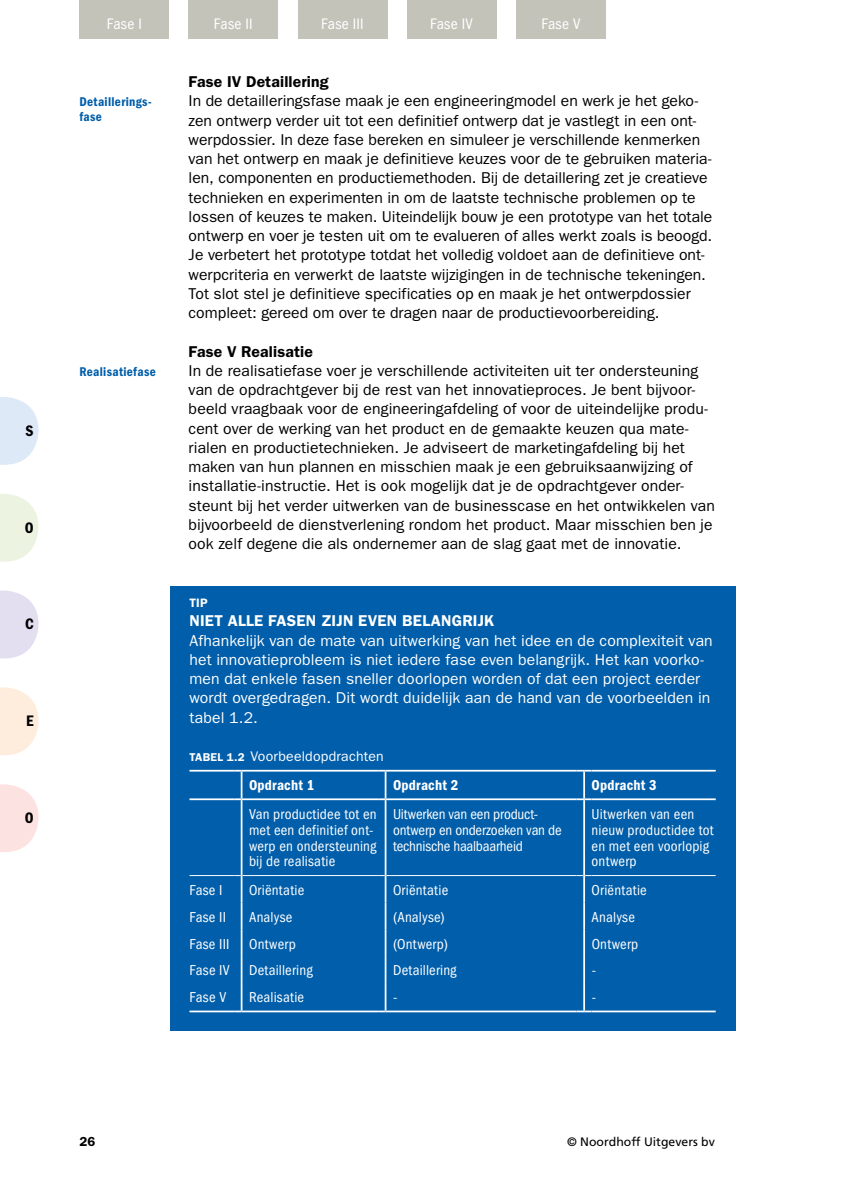
<style>
.page{position:relative;width:844px;height:1191px;background:#fff}
.page>*{position:absolute;margin:0;border:0;box-sizing:border-box;transform-origin:0 0}
.t1{font:15.75px/19.2px "ITC Franklin Gothic Std";color:#000}
.t2{font:15.75px/19.2px "ITC Franklin Gothic Std";letter-spacing:.01em;color:#fff}
.t3{font:600 15.75px "ITC Franklin Gothic Std";letter-spacing:.01em;color:#000}
.t4{font:600 15.75px "ITC Franklin Gothic Std";letter-spacing:.02em;color:#fff}
.t5{font:condensed 15.75px "ITC Franklin Gothic Std";letter-spacing:.015em;color:#fff}
.t6{font:15.75px "ITC Franklin Gothic Std Dm Cd";color:#000}
.t7{font:condensed 14.88px/15.8px "ITC Franklin Gothic Std";letter-spacing:.01em;color:#fff}
.t8{font:condensed 14.88px/15.8px "ITC Franklin Gothic Std";letter-spacing:-.01em;color:#fff}
.t9{font:14.88px "ITC Franklin Gothic Std Dm Cd";letter-spacing:.015em;color:#fff}
.t10{font:14px "ITC Franklin Gothic Std";letter-spacing:.015em;color:#fff}
.t11{font:13.12px/14.3px "ITC Franklin Gothic Std Dm Cd";letter-spacing:.025em;color:#005eaa}
.t12{font:600 13.12px "ITC Franklin Gothic Std";color:#000}
.t13{font:12.25px "Frutiger LT Std";color:#000}
.t14{font:600 12.25px "ITC Franklin Gothic Std";color:#fff}
.s1{font-weight:600;font-size:11.38px}
</style>
<div class="page">
<div style="left:79px;top:0;width:90px;height:39px;background:#c4c3b9"></div>
<div style="left:407px;top:0;width:89px;height:39px;background:#c4c3b9"></div>
<div style="left:189px;top:0;width:89px;height:39px;background:#c4c3b9"></div>
<div style="left:516px;top:0;width:89px;height:39px;background:#c4c3b9"></div>
<div style="left:298px;top:0;width:89px;height:39px;background:#c4c3b9"></div>
<svg style="left:0;top:397px;width:39px;height:68px"></svg>
<svg style="left:0;top:494px;width:39px;height:67px"></svg>
<svg style="left:0;top:590px;width:39px;height:68px"></svg>
<svg style="left:0;top:687px;width:39px;height:68px"></svg>
<svg style="left:0;top:784px;width:39px;height:68px"></svg>
<div style="left:169px;top:587px;width:566px;height:443px;background:#005eaa"></div>
<hr style="left:189px;top:770px;width:45px;height:1px;background:#fff">
<hr style="left:249px;top:770px;width:129px;height:1px;background:#fff">
<svg style="left:378px;top:770px;width:15px;height:1px"></svg>
<hr style="left:393px;top:770px;width:183px;height:1px;background:#fff">
<svg style="left:576px;top:770px;width:15px;height:1px"></svg>
<hr style="left:591px;top:770px;width:124px;height:1px;background:#fff">
<hr style="left:189px;top:798px;width:45px;height:2px;background:#fff">
<hr style="left:249px;top:798px;width:129px;height:2px;background:#fff">
<svg style="left:378px;top:798px;width:15px;height:2px"></svg>
<hr style="left:393px;top:798px;width:183px;height:2px;background:#fff">
<svg style="left:576px;top:798px;width:15px;height:2px"></svg>
<hr style="left:591px;top:798px;width:124px;height:2px;background:#fff">
<hr style="left:189px;top:875px;width:45px;height:1px;background:#fff">
<hr style="left:249px;top:875px;width:129px;height:1px;background:#fff">
<svg style="left:378px;top:875px;width:15px;height:1px"></svg>
<hr style="left:393px;top:875px;width:183px;height:1px;background:#fff">
<svg style="left:576px;top:875px;width:15px;height:1px"></svg>
<hr style="left:591px;top:875px;width:124px;height:1px;background:#fff">
<hr style="left:189px;top:1010px;width:45px;height:2px;background:#fff">
<hr style="left:249px;top:1010px;width:129px;height:2px;background:#fff">
<svg style="left:378px;top:1010px;width:15px;height:2px"></svg>
<hr style="left:393px;top:1010px;width:183px;height:2px;background:#fff">
<svg style="left:576px;top:1010px;width:15px;height:2px"></svg>
<hr style="left:591px;top:1010px;width:124px;height:2px;background:#fff">
<svg style="left:234px;top:770px;width:15px;height:30px"></svg>
<hr style="left:384px;top:771px;width:2px;height:27px;background:#fff">
<hr style="left:583px;top:771px;width:2px;height:27px;background:#fff">
<hr style="left:241px;top:800px;width:1px;height:75px;background:#fff">
<hr style="left:384px;top:800px;width:2px;height:75px;background:#fff">
<hr style="left:583px;top:800px;width:2px;height:75px;background:#fff">
<hr style="left:384px;top:875px;width:2px;height:27px;background:#fff">
<hr style="left:583px;top:875px;width:2px;height:27px;background:#fff">
<hr style="left:384px;top:902px;width:2px;height:27px;background:#fff">
<hr style="left:583px;top:902px;width:2px;height:27px;background:#fff">
<hr style="left:384px;top:929px;width:2px;height:27px;background:#fff">
<hr style="left:583px;top:929px;width:2px;height:27px;background:#fff">
<hr style="left:384px;top:956px;width:2px;height:27px;background:#fff">
<hr style="left:583px;top:956px;width:2px;height:27px;background:#fff">
<svg style="left:234px;top:875px;width:15px;height:137px"></svg>
<hr style="left:384px;top:983px;width:2px;height:27px;background:#fff">
<hr style="left:583px;top:983px;width:2px;height:27px;background:#fff">
<p class="t6" style="left:26px;top:421px;width:10px">S</p>
<p class="t6" style="left:25px;top:518px;width:10px">O</p>
<p class="t6" style="left:25px;top:615px;width:10px">C</p>
<p class="t6" style="left:26px;top:712px;width:9px">E</p>
<p class="t6" style="left:25px;top:809px;width:10px">O</p>
<p class="t5" style="left:107px;top:15px;width:37px">Fase I</p>
<p class="t5" style="left:214px;top:15px;width:40px">Fase II</p>
<p class="t5" style="left:321px;top:15px;width:44px">Fase III</p>
<p class="t5" style="left:430px;top:15px;width:44px">Fase IV</p>
<p class="t5" style="left:541px;top:15px;width:40px">Fase V</p>
<p class="t11" style="left:79px;top:95px;width:74px">detaillerings&shy;fase</p>
<p class="t11" style="left:79px;top:364px;width:78px">realisatiefase</p>
<p class="t3" style="left:189px;top:72px;width:141px">FASE IV DETAILLERING</p>
<p class="t1" style="left:189px;top:91px;width:525px">In de detailleringsfase maak je een engineeringmodel en werk je het geko&shy;zen ontwerp verder uit tot een definitief ontwerp dat je vastlegt in een ont&shy;werpdossier. In deze fase bereken en simuleer je verschillende kenmerken van het ontwerp en maak je definitieve keuzes voor de te gebruiken materia&shy;len, componenten en productiemethoden. Bij de detaillering zet je creatieve technieken en experimenten in om de laatste technische problemen op te lossen of keuzes te maken. Uiteindelijk bouw je een prototype van het totale ontwerp en voer je testen uit om te evalueren of alles werkt zoals is beoogd.<br>Je verbetert het prototype totdat het volledig voldoet aan de definitieve ont&shy;werpcriteria en verwerkt de laatste wijzigingen in de technische tekeningen.<br>Tot slot stel je definitieve specificaties op en maak je het ontwerpdossier compleet: gereed om over te dragen naar de productievoorbereiding.</p>
<p class="t3" style="left:189px;top:342px;width:126px">FASE V REALISATIE</p>
<p class="t1" style="left:189px;top:361px;width:527px">In de realisatiefase voer je verschillende activiteiten uit ter ondersteuning van de opdrachtgever bij de rest van het innovatieproces. Je bent bijvoor&shy;beeld vraagbaak voor de engineeringafdeling of voor de uiteindelijke produ&shy;cent over de werking van het product en de gemaakte keuzen qua mate&shy;rialen en productietechnieken. Je adviseert de marketingafdeling bij het maken van hun plannen en misschien maak je een gebruiksaanwijzing of installatie-instructie. Het is ook mogelijk dat je de opdrachtgever onder&shy;steunt bij het verder uitwerken van de businesscase en het ontwikkelen van bijvoorbeeld de dienstverlening rondom het product. Maar misschien ben je ook zelf degene die als ondernemer aan de slag gaat met de innovatie.</p>
<p class="t14" style="left:189px;top:595px;width:20px">TIP</p>
<p class="t4" style="left:189px;top:611px;width:292px">NIET ALLE FASEN ZIJN EVEN BELANGRIJK</p>
<p class="t2" style="left:189px;top:630px;width:524px">Afhankelijk van de mate van uitwerking van het idee en de complexiteit van het innovatieprobleem is niet iedere fase even belangrijk. Het kan voorko&shy;men dat enkele fasen sneller doorlopen worden of dat een project eerder wordt overgedragen. Dit wordt duidelijk aan de hand van de voorbeelden in tabel 1.2.</p>
<p class="t10" style="left:189px;top:748px;width:196px"><span class="s1">TABEL 1.2</span> Voorbeeldopdrachten</p>
<p class="t9" style="left:249px;top:776px;width:67px">Opdracht 1</p>
<p class="t9" style="left:393px;top:776px;width:67px">Opdracht 2</p>
<p class="t9" style="left:591px;top:776px;width:67px">Opdracht 3</p>
<p class="t7" style="left:249px;top:806px;width:129px">Van productidee tot en met een definitief ont&shy;werp en ondersteuning bij de realisatie</p>
<p class="t8" style="left:393px;top:806px;width:170px">Uitwerken van een product&shy;ontwerp en onderzoeken van de technische haalbaarheid</p>
<p class="t7" style="left:591px;top:806px;width:124px">Uitwerken van een nieuw productidee tot en met een voorlopig ontwerp</p>
<p class="t7" style="left:189px;top:882px;width:35px">Fase I</p>
<p class="t7" style="left:249px;top:882px;width:57px">Oriëntatie</p>
<p class="t7" style="left:393px;top:882px;width:57px">Oriëntatie</p>
<p class="t7" style="left:591px;top:882px;width:57px">Oriëntatie</p>
<p class="t7" style="left:189px;top:909px;width:38px">Fase II</p>
<p class="t7" style="left:249px;top:909px;width:45px">Analyse</p>
<p class="t7" style="left:393px;top:909px;width:53px">(Analyse)</p>
<p class="t7" style="left:591px;top:909px;width:45px">Analyse</p>
<p class="t7" style="left:189px;top:936px;width:41px">Fase III</p>
<p class="t7" style="left:249px;top:936px;width:48px">Ontwerp</p>
<p class="t7" style="left:393px;top:936px;width:56px">(Ontwerp)</p>
<p class="t7" style="left:591px;top:936px;width:48px">Ontwerp</p>
<p class="t7" style="left:189px;top:962px;width:42px">Fase IV</p>
<p class="t7" style="left:249px;top:962px;width:65px">Detaillering</p>
<p class="t7" style="left:393px;top:962px;width:65px">Detaillering</p>
<p class="t7" style="left:591px;top:962px;width:5px">-</p>
<p class="t7" style="left:189px;top:989px;width:38px">Fase V</p>
<p class="t7" style="left:249px;top:989px;width:56px">Realisatie</p>
<p class="t7" style="left:393px;top:989px;width:5px">-</p>
<p class="t12" style="left:79px;top:1133px;width:17px">26</p>
<p class="t13" style="left:567px;top:1134px;width:149px">© Noordhoff Uitgevers bv</p>
</div>
